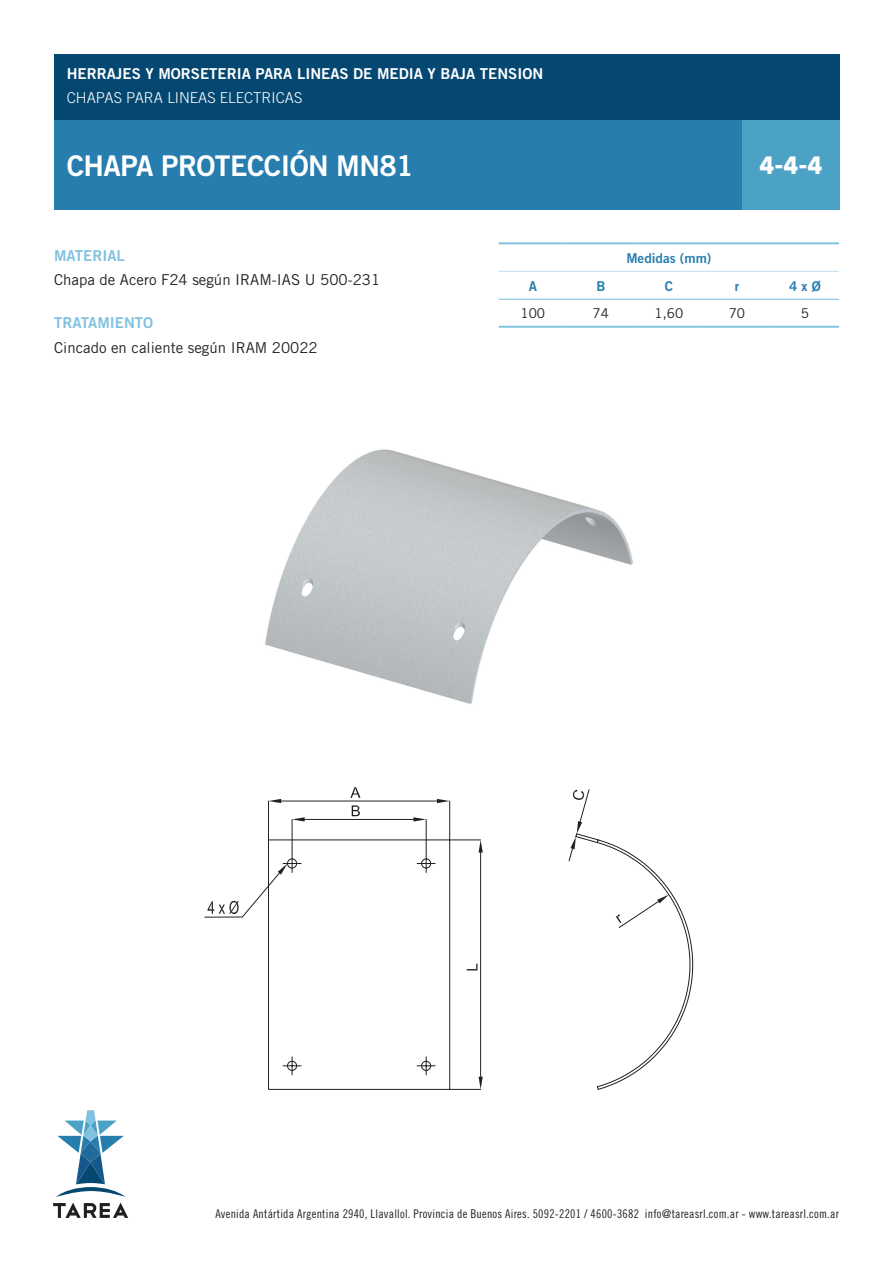
<style>
.page{position:relative;width:893px;height:1263px;background:#fff}
.page>*{position:absolute;margin:0;border:0;box-sizing:border-box;transform-origin:0 0}
.prodTitulo{font:28.5px "Trade Gothic Bold Two";letter-spacing:-.02em;color:#fff}
.codigo{font:800 27px "The Sans B8";color:#fff}
.cuadro_texto{font:15px "Trade Gothic";color:#231f20}
.subcategoria{font:15px "Trade Gothic Bold Two";color:#fff}
.subcategoria-2{font:300 15px "Trade Gothic";color:#fff}
.t1{font:15px "Trade Gothic Bold Two";color:#81c2e1}
.tabla_Titulo{font:13.5px "Trade Gothic Bold Two";color:#267dae}
.tabla_texto{font:13.5px "Trade Gothic";color:#231f20}
.t2{font:12px "Trade Gothic Cond Eighteen";letter-spacing:.02em;color:#231f20}
</style>
<div class="page">
<svg style="left:53px;top:1110px;width:75px;height:108px"></svg>
<hr style="left:499px;top:242px;width:68px;height:2px;background:#81c2e1">
<hr style="left:567px;top:242px;width:68px;height:2px;background:#81c2e1">
<hr style="left:635px;top:242px;width:68px;height:2px;background:#81c2e1">
<hr style="left:703px;top:242px;width:68px;height:2px;background:#81c2e1">
<hr style="left:771px;top:242px;width:68px;height:2px;background:#81c2e1">
<hr style="left:499px;top:299px;width:68px;height:1px;background:#81c2e1">
<hr style="left:567px;top:299px;width:68px;height:1px;background:#81c2e1">
<hr style="left:635px;top:299px;width:68px;height:1px;background:#81c2e1">
<hr style="left:703px;top:299px;width:68px;height:1px;background:#81c2e1">
<hr style="left:771px;top:299px;width:68px;height:1px;background:#81c2e1">
<hr style="left:499px;top:326px;width:68px;height:2px;background:#81c2e1">
<hr style="left:567px;top:326px;width:68px;height:2px;background:#81c2e1">
<hr style="left:635px;top:326px;width:68px;height:2px;background:#81c2e1">
<hr style="left:703px;top:326px;width:68px;height:2px;background:#81c2e1">
<hr style="left:771px;top:326px;width:68px;height:2px;background:#81c2e1">
<hr style="left:499px;top:271px;width:68px;height:1px;background:#bfdeef">
<hr style="left:567px;top:271px;width:68px;height:1px;background:#bfdeef">
<hr style="left:635px;top:271px;width:68px;height:1px;background:#bfdeef">
<hr style="left:703px;top:271px;width:68px;height:1px;background:#bfdeef">
<hr style="left:771px;top:271px;width:68px;height:1px;background:#bfdeef">
<div style="left:54px;top:54px;width:786px;height:66px;background:#044771"></div>
<div style="left:54px;top:120px;width:688px;height:89px;background:#267dae"></div>
<div style="left:742px;top:120px;width:98px;height:89px;background:#4ca2c5"></div>
<img style="left:265px;top:449px;width:368px;height:255px">
<svg style="left:268px;top:839px;width:182px;height:251px"></svg>
<hr style="left:281px;top:801px;width:156px;height:1px;background:#231f20">
<hr style="left:449px;top:801px;width:1px;height:39px;background:#231f20">
<hr style="left:268px;top:801px;width:1px;height:39px;background:#231f20">
<svg style="left:268px;top:799px;width:13px;height:4px"></svg>
<svg style="left:437px;top:799px;width:13px;height:4px"></svg>
<svg style="left:350px;top:787px;width:10px;height:11px"></svg>
<hr style="left:305px;top:819px;width:108px;height:1px;background:#231f20">
<hr style="left:426px;top:819px;width:1px;height:35px;background:#231f20">
<hr style="left:292px;top:819px;width:1px;height:35px;background:#231f20">
<svg style="left:292px;top:817px;width:13px;height:4px"></svg>
<svg style="left:413px;top:817px;width:13px;height:4px"></svg>
<svg style="left:352px;top:805px;width:8px;height:11px"></svg>
<svg style="left:569px;top:789px;width:124px;height:301px"></svg>
<svg style="left:204px;top:854px;width:231px;height:221px"></svg>
<hr style="left:480px;top:853px;width:1px;height:224px;background:#231f20">
<hr style="left:450px;top:1089px;width:31px;height:1px;background:#231f20">
<hr style="left:450px;top:840px;width:31px;height:1px;background:#231f20">
<svg style="left:479px;top:840px;width:4px;height:13px"></svg>
<svg style="left:479px;top:1077px;width:4px;height:12px"></svg>
<svg style="left:467px;top:964px;width:10px;height:6px"></svg>
<p class="subcategoria" style="left:67px;top:64px;width:478px">HERRAJES Y MORSETERIA PARA LINEAS DE MEDIA Y BAJA TENSION</p>
<p class="subcategoria-2" style="left:67px;top:89px;width:237px">CHAPAS PARA LINEAS ELECTRICAS</p>
<p class="prodTitulo" style="left:67px;top:148px;width:348px">CHAPA PROTECCIÓN MN81</p>
<p class="codigo" style="left:759px;top:151px;width:64px">4-4-4</p>
<p class="t1" style="left:54px;top:246px;width:72px">MATERIAL</p>
<p class="cuadro_texto" style="left:54px;top:271px;width:328px">Chapa de Acero F24 según IRAM-IAS U 500-231</p>
<p class="t1" style="left:54px;top:314px;width:101px">TRATAMIENTO</p>
<p class="cuadro_texto" style="left:54px;top:338px;width:265px">Cincado en caliente según IRAM 20022</p>
<p class="tabla_Titulo" style="left:626px;top:250px;width:87px">Medidas (mm)</p>
<p class="tabla_Titulo" style="left:529px;top:278px;width:10px">A</p>
<p class="tabla_Titulo" style="left:596px;top:278px;width:11px">B</p>
<p class="tabla_Titulo" style="left:665px;top:278px;width:10px">C</p>
<p class="tabla_Titulo" style="left:735px;top:278px;width:6px">r</p>
<p class="tabla_Titulo" style="left:789px;top:278px;width:33px">4 x Ø</p>
<p class="tabla_texto" style="left:520px;top:305px;width:26px">100</p>
<p class="tabla_texto" style="left:593px;top:305px;width:18px">74</p>
<p class="tabla_texto" style="left:654px;top:305px;width:30px">1,60</p>
<p class="tabla_texto" style="left:729px;top:305px;width:18px">70</p>
<p class="tabla_texto" style="left:801px;top:305px;width:10px">5</p>
<p class="t2" style="left:216px;top:1206px;width:625px">Avenida Antártida Argentina 2940, Llavallol. Provincia de Buenos Aires. 5092-2201 / 4600-3682 info@tareasrl.com.ar - www.tareasrl.com.ar</p>
</div>
